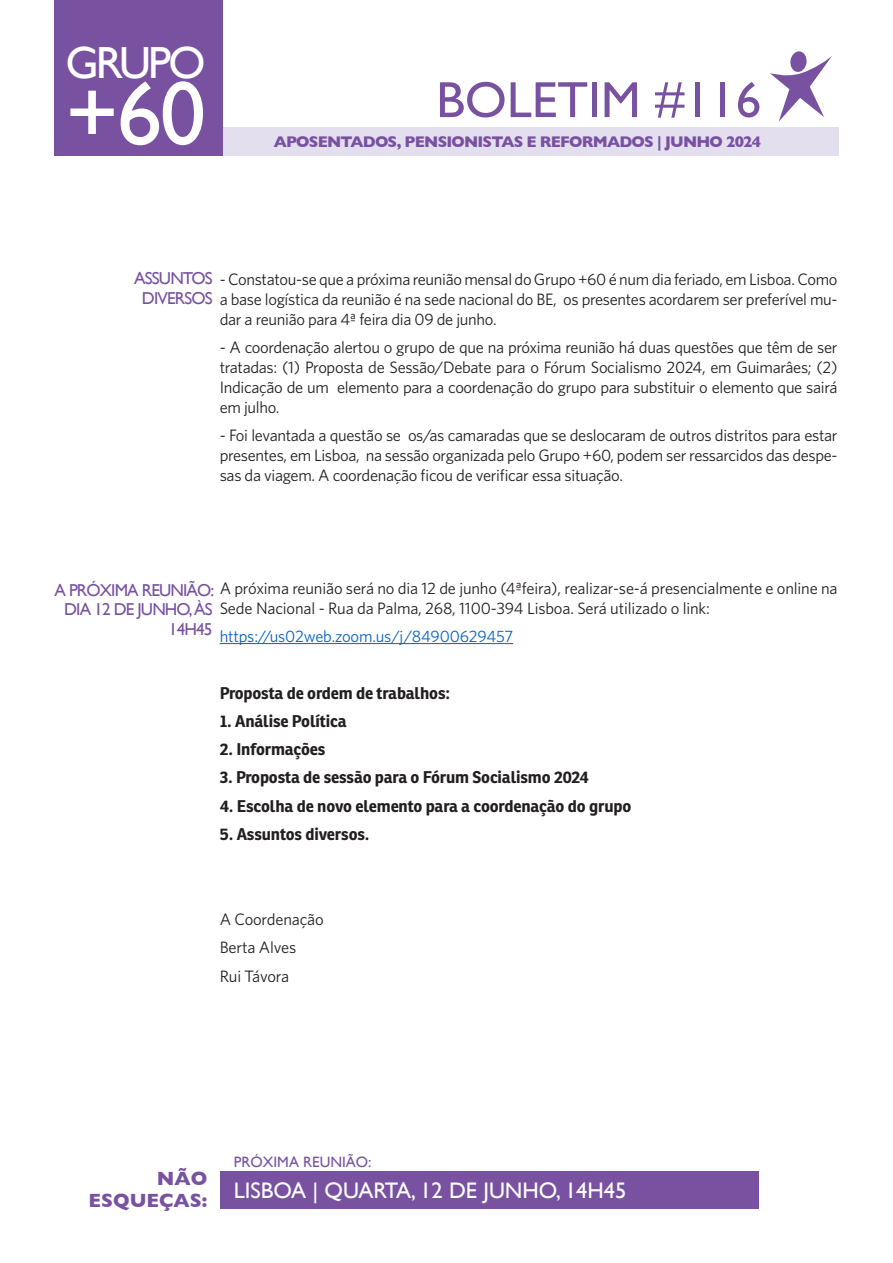
<style>
.page{position:relative;width:893px;height:1263px;background:#fff}
.page>*{position:absolute;margin:0;border:0;box-sizing:border-box;transform-origin:0 0}
.mais_um_intertitulo{font:91.5px "Gill Sans";color:#fff}
.t1{font:51px "Gill Sans";color:#7852a1}
.mais_um_intertitulo-2{font:45px "Gill Sans";letter-spacing:-.06em;color:#fff}
.mais_um_intertitulo-3{font:22.5px "Gill Sans";color:#fff}
.mais_um_intertitulo-4{font:700 19.5px/22.5px "Gill Sans";color:#7852a1;text-align:right}
.mais_um_intertitulo-5{font:17.25px "Gill Sans";letter-spacing:-.05em;color:#7852a1}
.t2{font:16.5px/19.8px "Whitney";letter-spacing:-.02em;color:#231f20;text-align:justify}
.t3{font:700 16.5px "Ronnia";letter-spacing:-.01em;color:#231f20}
.t4{font:16.5px "Whitney";letter-spacing:-.01em;color:#0563c1}
.t5{font:700 15.75px "Gill Sans";letter-spacing:-.05em;color:#7852a1}
.mais_um_intertitulo-6{font:15px "Gill Sans";color:#7852a1}
.s1{font-family:"Gill Sans";font-size:17.25px;color:#7852a1}
</style>
<div class="page">
<div style="left:54px;top:128px;width:785px;height:28px;background:#e4dfee"></div>
<div style="left:54px;top:0;width:169px;height:155px;background:#7852a1"></div>
<div style="left:220px;top:1171px;width:538px;height:38px;background:#7852a1"></div>
<svg style="left:770px;top:51px;width:62px;height:71px"></svg>
<hr style="left:220px;top:643px;width:293px;height:1px;background:#0563c1">
<p class="mais_um_intertitulo-2" style="left:65px;top:36px;width:142px">GRUPO</p>
<p class="mais_um_intertitulo" style="left:65px;top:60px;width:142px">+60</p>
<p class="t1" style="left:436px;top:70px;width:327px">BOLETIM #116</p>
<p class="t5" style="left:274px;top:129px;width:489px">APOSENTADOS, PENSIONISTAS E REFORMADOS | JUNHO 2024</p>
<p class="t2" style="left:220px;top:269px;width:619px;text-indent:-85px"><span class="s1">ASSUNTOS</span> - Constatou-se que a próxima reunião mensal do Grupo +60 é num dia feriado, em Lisboa. Como a base logística da reunião é na sede nacional do BE, os presentes acordarem ser preferível mu&shy;dar a reunião para 4ª feira dia 09 de junho.</p>
<p class="t2" style="left:220px;top:337px;width:619px">- A coordenação alertou o grupo de que na próxima reunião há duas questões que têm de ser tratadas: (1) Proposta de Sessão/Debate para o Fórum Socialismo 2024, em Guimarâes; (2)<br>Indicação de um elemento para a coordenação do grupo para substituir o elemento que sairá em julho.</p>
<p class="t2" style="left:220px;top:425px;width:619px">- Foi levantada a questão se os/as camaradas que se deslocaram de outros distritos para estar presentes, em Lisboa, na sessão organizada pelo Grupo +60, podem ser ressarcidos das despe&shy;sas da viagem. A coordenação ficou de verificar essa situação.</p>
<p class="mais_um_intertitulo-5" style="left:142px;top:288px;width:72px">DIVERSOS</p>
<p class="mais_um_intertitulo-5" style="left:54px;top:580px;width:161px">A PRÓXIMA REUNIÃO:</p>
<p class="mais_um_intertitulo-5" style="left:169px;top:619px;width:45px">14H45</p>
<p class="t2" style="left:64px;top:578px;width:775px;text-indent:155px">A próxima reunião será no dia 12 de junho (4ªfeira), realizar-se-á presencialmente e online na<br><span class="s1">DIA 12 DE JUNHO, ÀS</span> Sede Nacional - Rua da Palma, 268, 1100-394 Lisboa. Será utilizado o link:</p>
<p class="t4" style="left:220px;top:625px;width:295px">https://us02web.zoom.us/j/84900629457</p>
<p class="t3" style="left:220px;top:682px;width:232px">Proposta de ordem de trabalhos:</p>
<p class="t3" style="left:220px;top:710px;width:128px">1. Análise Política</p>
<p class="t3" style="left:220px;top:739px;width:107px">2. Informações</p>
<p class="t3" style="left:220px;top:767px;width:371px">3. Proposta de sessão para o Fórum Socialismo 2024</p>
<p class="t3" style="left:220px;top:795px;width:413px">4. Escolha de novo elemento para a coordenação do grupo</p>
<p class="t3" style="left:220px;top:824px;width:151px">5. Assuntos diversos.</p>
<p class="t2" style="left:220px;top:909px;width:106px">A Coordenação</p>
<p class="t2" style="left:220px;top:937px;width:78px">Berta Alves</p>
<p class="t2" style="left:220px;top:965px;width:71px">Rui Távora</p>
<p class="mais_um_intertitulo-4" style="left:89px;top:1167px;width:120px">NÃO<br>ESQUEÇAS:</p>
<p class="mais_um_intertitulo-6" style="left:234px;top:1153px;width:139px">PRÓXIMA REUNIÃO:</p>
<p class="mais_um_intertitulo-3" style="left:234px;top:1177px;width:394px">LISBOA | QUARTA, 12 DE JUNHO, 14H45</p>
</div>
